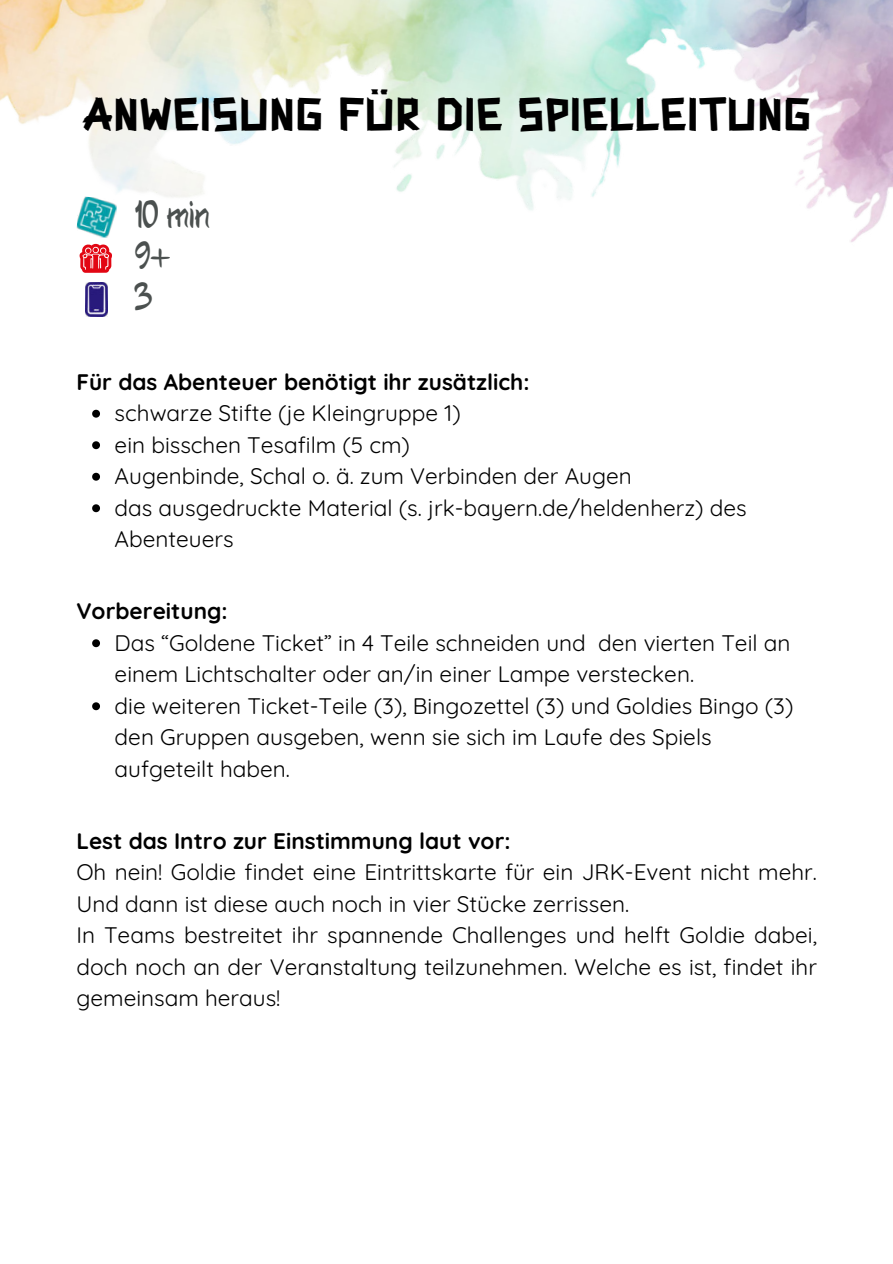
<style>
.page{position:relative;width:893px;height:1264px;background:#fff}
.page>*{position:absolute;margin:0;border:0;box-sizing:border-box;transform-origin:0 0}
.t1{font:48px "Lautstark Tape";color:#000}
.t2{font:33px/41.1px "Fashionista";color:#4b504f}
.t3{font:22.5px/31.5px "Quicksand";color:#000}
.t4{font:700 22.5px "Quicksand";color:#000}
</style>
<div class="page">
<img style="left:0;top:0;width:892px;height:481px">
<svg style="left:92px;top:410px;width:8px;height:7px"></svg>
<svg style="left:92px;top:441px;width:8px;height:8px"></svg>
<svg style="left:92px;top:473px;width:8px;height:7px"></svg>
<svg style="left:92px;top:504px;width:8px;height:8px"></svg>
<img style="left:76px;top:196px;width:41px;height:42px">
<img style="left:85px;top:282px;width:23px;height:34px">
<svg style="left:80px;top:244px;width:32px;height:28px"></svg>
<svg style="left:92px;top:639px;width:8px;height:8px"></svg>
<svg style="left:92px;top:702px;width:8px;height:8px"></svg>
<h1 class="t1" style="left:82px;top:87px;width:730px">ANWEISUNG FÜR DIE SPIELLEITUNG</h1>
<h2 class="t2" style="left:135px;top:195px;width:76px">10 min<br>9+<br>3</h2>
<p class="t4" style="left:76px;top:364px;width:454px">Für das Abenteuer benötigt ihr zusätzlich:</p>
<p class="t3" style="left:115px;top:395px;width:633px">schwarze Stifte (je Kleingruppe 1)<br>ein bisschen Tesafilm (5 cm)<br>Augenbinde, Schal o. ä. zum Verbinden der Augen<br>das ausgedruckte Material (s. jrk-bayern.de/heldenherz) des Abenteuers</p>
<p class="t4" style="left:76px;top:593px;width:153px">Vorbereitung:</p>
<p class="t3" style="left:115px;top:624px;width:680px">Das “Goldene Ticket” in 4 Teile schneiden und den vierten Teil an einem Lichtschalter oder an/in einer Lampe verstecken.<br>die weiteren Ticket-Teile (3), Bingozettel (3) und Goldies Bingo (3) den Gruppen ausgeben, wenn sie sich im Laufe des Spiels aufgeteilt haben.</p>
<p class="t4" style="left:76px;top:823px;width:435px">Lest das Intro zur Einstimmung laut vor:</p>
<p class="t3" style="left:76px;top:854px;width:742px">Oh nein! Goldie findet eine Eintrittskarte für ein JRK-Event nicht mehr.<br>Und dann ist diese auch noch in vier Stücke zerrissen.<br>In Teams bestreitet ihr spannende Challenges und helft Goldie dabei, doch noch an der Veranstaltung teilzunehmen. Welche es ist, findet ihr gemeinsam heraus!</p>
</div>
